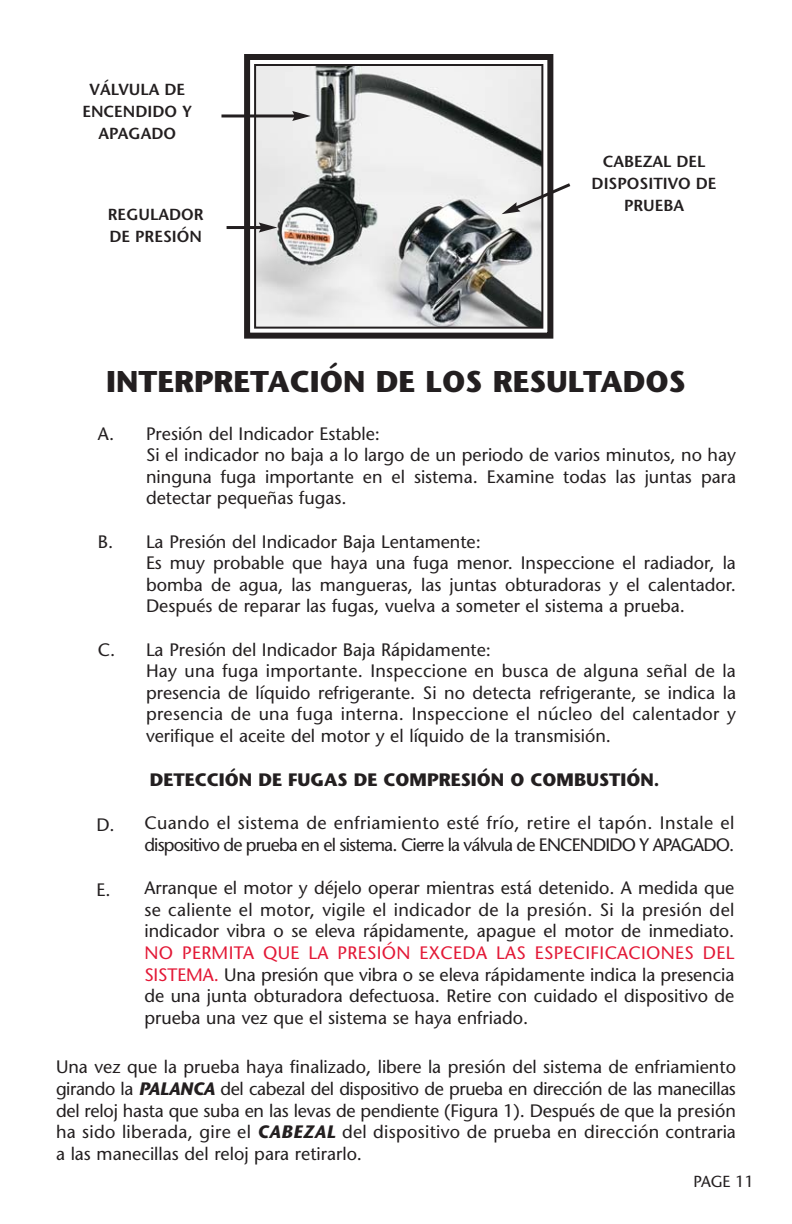
<style>
.page{position:relative;width:792px;height:1224px;background:#fff}
.page>*{position:absolute;margin:0;border:0;box-sizing:border-box;transform-origin:0 0}
.t1{font:700 30px "Stone Sans";color:#231f20}
.t2{font:18px/21.6px "Stone Sans";color:#231f20}
.t3{font:18px/21.6px "Stone Sans";letter-spacing:-.045em;color:#231f20}
.t4{font:700 18px "Stone Sans";color:#231f20}
.t5{font:600 16px/22px "Stone Sans";color:#231f20;text-align:center}
.t6{font:16px "Stone Sans";color:#231f20}
.s1{color:#e31836}
.s2{font-weight:700;font-style:italic}
</style>
<div class="page">
<img style="left:257px;top:67px;width:283px;height:259px">
<div style="left:244px;top:54px;width:309px;height:285px;border:6px solid #231f20"></div>
<div style="left:254px;top:64px;width:289px;height:265px;border:2px solid #231f20"></div>
<hr style="left:221px;top:114px;width:75px;height:3px;background:#231f20">
<svg style="left:292px;top:111px;width:19px;height:10px"></svg>
<svg style="left:502px;top:181px;width:69px;height:33px"></svg>
<hr style="left:227px;top:226px;width:35px;height:3px;background:#231f20">
<svg style="left:259px;top:223px;width:18px;height:10px"></svg>
<p class="t5" style="left:82px;top:80px;width:111px">VÁLVULA DE<br>ENCENDIDO Y<br>APAGADO</p>
<p class="t5" style="left:108px;top:205px;width:97px;text-align:left">REGULADOR<br>DE PRESIÓN</p>
<p class="t5" style="left:592px;top:152px;width:127px">CABEZAL DEL<br>DISPOSITIVO DE<br>PRUEBA</p>
<h1 class="t1" style="left:106px;top:370px;width:581px">INTERPRETACIÓN DE LOS RESULTADOS</h1>
<p class="t2" style="left:146px;top:424px;width:592px">Presión del Indicador Estable:<br>Si el indicador no baja a lo largo de un periodo de varios minutos, no hay ninguna fuga importante en el sistema. Examine todas las juntas para detectar pequeñas fugas.</p>
<p class="t2" style="left:146px;top:532px;width:591px">La Presión del Indicador Baja Lentamente:<br>Es muy probable que haya una fuga menor. Inspeccione el radiador, la bomba de agua, las mangueras, las juntas obturadoras y el calentador.<br>Después de reparar las fugas, vuelva a someter el sistema a prueba.</p>
<p class="t2" style="left:146px;top:640px;width:592px">La Presión del Indicador Baja Rápidamente:<br>Hay una fuga importante. Inspeccione en busca de alguna señal de la presencia de líquido refrigerante. Si no detecta refrigerante, se indica la presencia de una fuga interna. Inspeccione el núcleo del calentador y verifique el aceite del motor y el líquido de la transmisión.</p>
<p class="t2" style="left:98px;top:424px;width:18px">A.</p>
<p class="t2" style="left:98px;top:532px;width:17px">B.</p>
<p class="t2" style="left:98px;top:640px;width:19px">C.</p>
<p class="t2" style="left:96px;top:816px;width:20px">D.</p>
<p class="t2" style="left:96px;top:881px;width:16px">E.</p>
<p class="t4" style="left:150px;top:773px;width:511px">DETECCIÓN DE FUGAS DE COMPRESIÓN O COMBUSTIÓN.</p>
<p class="t3" style="left:144px;top:814px;width:592px">Cuando el sistema de enfriamiento esté frío, retire el tapón. Instale el dispositivo de prueba en el sistema. Cierre la válvula de ENCENDIDO Y APAGADO.</p>
<p class="t2" style="left:144px;top:879px;width:592px;text-align:justify">Arranque el motor y déjelo operar mientras está detenido. A medida que se caliente el motor, vigile el indicador de la presión. Si la presión del indicador vibra o se eleva rápidamente, apague el motor de inmediato.</p>
<p class="t2" style="left:144px;top:944px;width:592px;text-align:justify"><span class="s1">NO PERMITA QUE LA PRESIÓN EXCEDA LAS ESPECIFICACIONES DEL SISTEMA.</span> Una presión que vibra o se eleva rápidamente indica la presencia de una junta obturadora defectuosa. Retire con cuidado el dispositivo de prueba una vez que el sistema se haya enfriado.</p>
<p class="t2" style="left:56px;top:1058px;width:682px;text-align:justify">Una vez que la prueba haya finalizado, libere la presión del sistema de enfriamiento girando la <span class="s2">PALANCA</span> del cabezal del dispositivo de prueba en dirección de las manecillas del reloj hasta que suba en las levas de pendiente (Figura 1). Después de que la presión ha sido liberada, gire el <span class="s2">CABEZAL</span> del dispositivo de prueba en dirección contraria a las manecillas del reloj para retirarlo.</p>
<p class="t6" style="left:694px;top:1175px;width:62px">PAGE 11</p>
</div>
